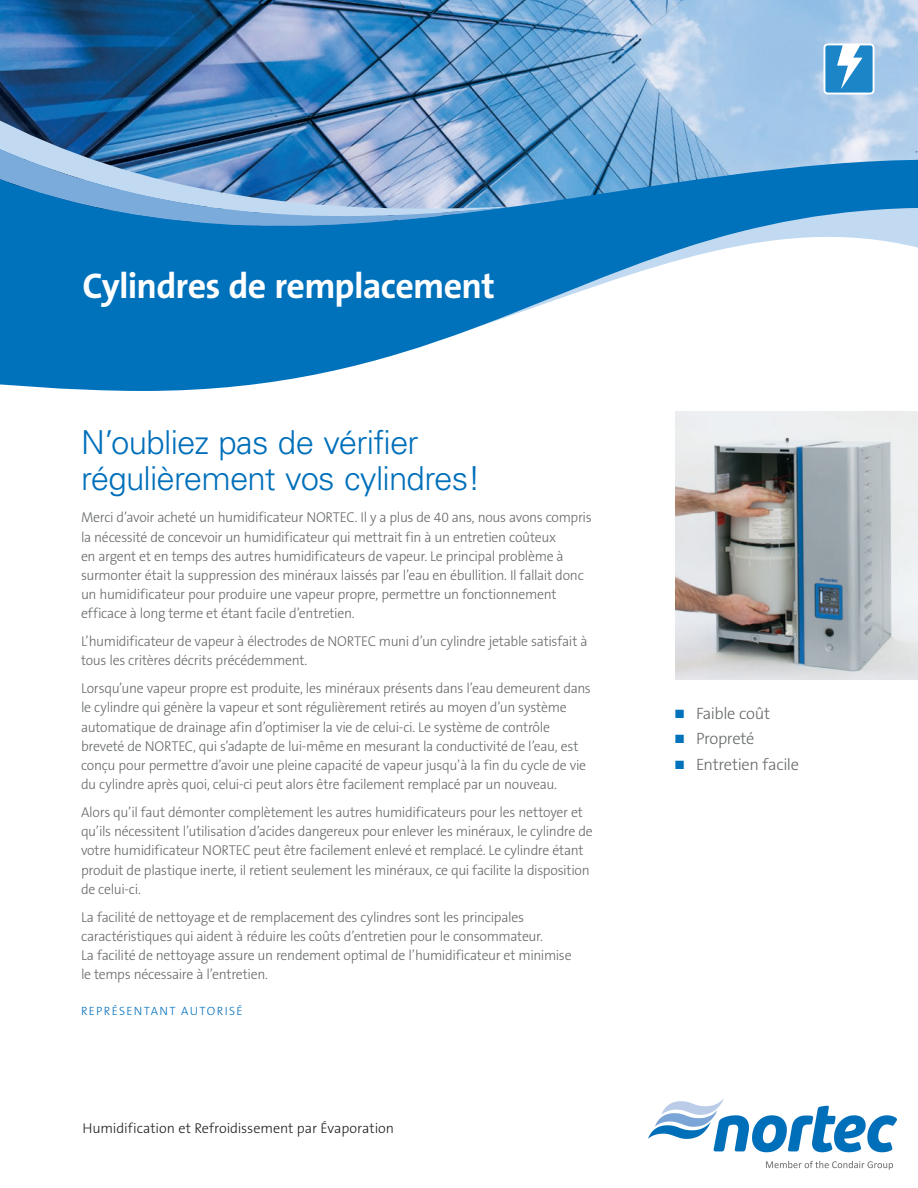
<style>
.page{position:relative;width:918px;height:1188px;background:#fff}
.page>*{position:absolute;margin:0;border:0;box-sizing:border-box;transform-origin:0 0}
.t1{font:700 36px "The Sans B W7";letter-spacing:-.02em;color:#fff}
.TS_Paragraph_text{font:300 33px/36px "Univers";letter-spacing:-.025em;color:#006fba}
.t2{font:300 16.5px "The Sans B W3";letter-spacing:-.025em;color:#676a6a}
.TS_Paragraph_text-2{font:300 14.25px/19.2px "The Sans B W3";letter-spacing:-.02em;color:#676a6a}
.t3{font:300 14.25px "The Sans B W3";letter-spacing:-.005em;color:#231f20}
.Intro_Copy_rev{font:300 12px "The Sans B W3";letter-spacing:.11em;color:#006fba}
.s1{color:#0072bc}
</style>
<div class="page">
<img style="left:0;top:0;width:918px;height:160px">
<img style="left:675px;top:411px;width:243px;height:268px">
<svg style="left:824px;top:43px;width:51px;height:51px"></svg>
<img style="left:0;top:113px;width:518px;height:47px">
<img style="left:0;top:143px;width:515px;height:17px">
<svg style="left:0;top:160px;width:918px;height:231px;fill:#0072bc"></svg>
<img style="left:648px;top:1098px;width:249px;height:71px">
<p class="t1" style="left:82px;top:263px;width:414px">Cylindres de remplacement</p>
<p class="TS_Paragraph_text" style="left:81px;top:424px;width:401px">N’oubliez pas de vérifier régulièrement vos cylindres!</p>
<p class="TS_Paragraph_text-2" style="left:81px;top:508px;width:512px">Merci d’avoir acheté un humidificateur NORTEC. Il y a plus de 40 ans, nous avons compris la nécessité de concevoir un humidificateur qui mettrait fin à un entretien coûteux<br>en argent et en temps des autres humidificateurs de vapeur. Le principal problème à surmonter était la suppression des minéraux laissés par l’eau en ébullition. Il fallait donc un humidificateur pour produire une vapeur propre, permettre un fonctionnement efficace à long terme et étant facile d’entretien.</p>
<p class="TS_Paragraph_text-2" style="left:81px;top:632px;width:508px">L’humidificateur de vapeur à électrodes de NORTEC muni d’un cylindre jetable satisfait à tous les critères décrits précédemment.</p>
<p class="TS_Paragraph_text-2" style="left:81px;top:679px;width:511px">Lorsqu’une vapeur propre est produite, les minéraux présents dans l’eau demeurent dans le cylindre qui génère la vapeur et sont régulièrement retirés au moyen d’un système automatique de drainage afin d’optimiser la vie de celui-ci. Le système de contrôle breveté de NORTEC, qui s’adapte de lui-même en mesurant la conductivité de l’eau, est conçu pour permettre d’avoir une pleine capacité de vapeur jusqu’à la fin du cycle de vie du cylindre après quoi, celui-ci peut alors être facilement remplacé par un nouveau.</p>
<p class="TS_Paragraph_text-2" style="left:81px;top:803px;width:513px">Alors qu’il faut démonter complètement les autres humidificateurs pour les nettoyer et qu’ils nécessitent l’utilisation d’acides dangereux pour enlever les minéraux, le cylindre de votre humidificateur NORTEC peut être facilement enlevé et remplacé. Le cylindre étant produit de plastique inerte, il retient seulement les minéraux, ce qui facilite la disposition de celui-ci.</p>
<p class="TS_Paragraph_text-2" style="left:81px;top:907px;width:492px">La facilité de nettoyage et de remplacement des cylindres sont les principales caractéristiques qui aident à réduire les coûts d’entretien pour le consommateur.<br>La facilité de nettoyage assure un rendement optimal de l’humidificateur et minimise le temps nécessaire à l’entretien.</p>
<p class="Intro_Copy_rev" style="left:81px;top:1004px;width:163px">REPRÉSENTANT AUTORISÉ</p>
<p class="t3" style="left:83px;top:1119px;width:313px">Humidification et Refroidissement par Évaporation</p>
<p class="t2" style="left:675px;top:702px;width:97px"><span class="s1">■</span> Faible coût</p>
<p class="t2" style="left:675px;top:728px;width:81px"><span class="s1">■</span> Propreté</p>
<p class="t2" style="left:675px;top:754px;width:126px"><span class="s1">■</span> Entretien facile</p>
</div>
